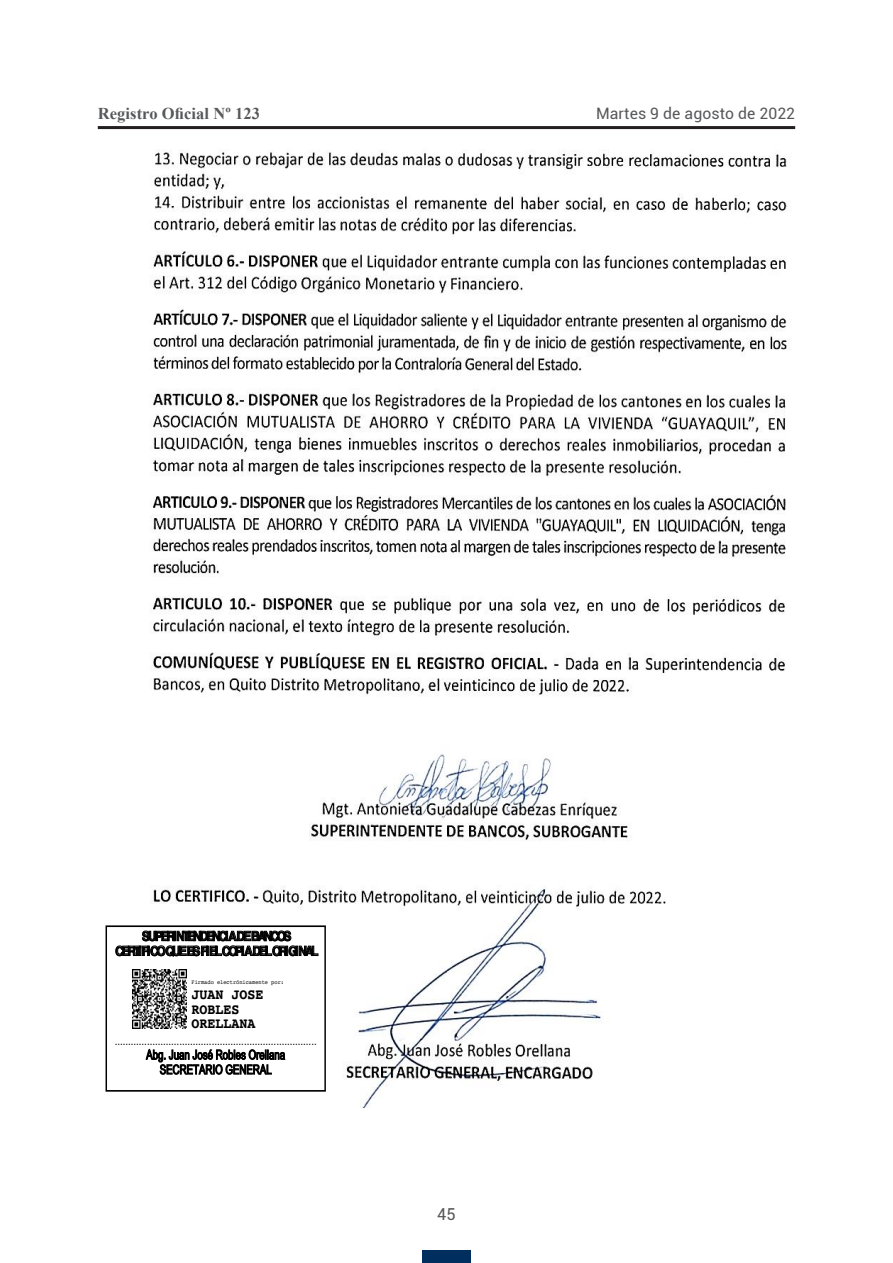
<style>
.page{position:relative;width:893px;height:1263px;background:#fff}
.page>*{position:absolute;margin:0;border:0;box-sizing:border-box;transform-origin:0 0}
.t1{font:700 16.5px "Times New Roman";letter-spacing:.005em;color:#57585a}
.t2{font:16.5px "Roboto";color:#57585a}
.t3{font:15.75px "Roboto";letter-spacing:.005em;color:#57585a}
.t4{font:700 14.7px/14.7px "Courier";color:#000;scale:.9 1}
.t5{font:13.05px/14.9px "Arial Narrow";color:#000;text-align:center;scale:.9 1}
.t6{font:700 13.05px/14.9px "Helvetica";letter-spacing:-.175em;color:#000;text-align:center;scale:.9 1}
.t7{font:5.85px "Courier";color:#000;scale:.9 1}
</style>
<div class="page">
<hr style="left:98px;top:126px;width:697px;height:3px;background:#231f20">
<div style="left:422px;top:1250px;width:49px;height:13px;background:#002e5e"></div>
<img style="left:105px;top:150px;width:682px;height:958px">
<div style="left:106px;top:925px;width:220px;height:166px;border:2px solid #000"></div>
<img style="left:133px;top:969px;width:53px;height:59px">
<div style="left:644px;top:1008px;width:156px;height:106px;background:#fff"></div>
<p class="t1" style="left:98px;top:102px;width:164px">Registro Oficial Nº 123</p>
<p class="t3" style="left:596px;top:102px;width:201px">Martes 9 de agosto de 2022</p>
<p class="t6" style="left:115px;top:929px;width:227px">SUPERINTENDENCIADE BANCOS<br>CERTI FI COQUE ES FI EL COPI ADEL ORI GI NAL</p>
<p class="t7" style="left:192px;top:978px;width:104px">Firmado electrónicamente por:</p>
<p class="t4" style="left:192px;top:986px;width:81px">JUAN JOSE<br>ROBLES<br>ORELLANA</p>
<p class="t5" style="left:115px;top:1032px;width:226px">...........................................................................<br>Abg. Juan José Robles Orellana<br>SECRETARIO GENERAL</p>
<p class="t2" style="left:437px;top:1203px;width:20px">45</p>
</div>
